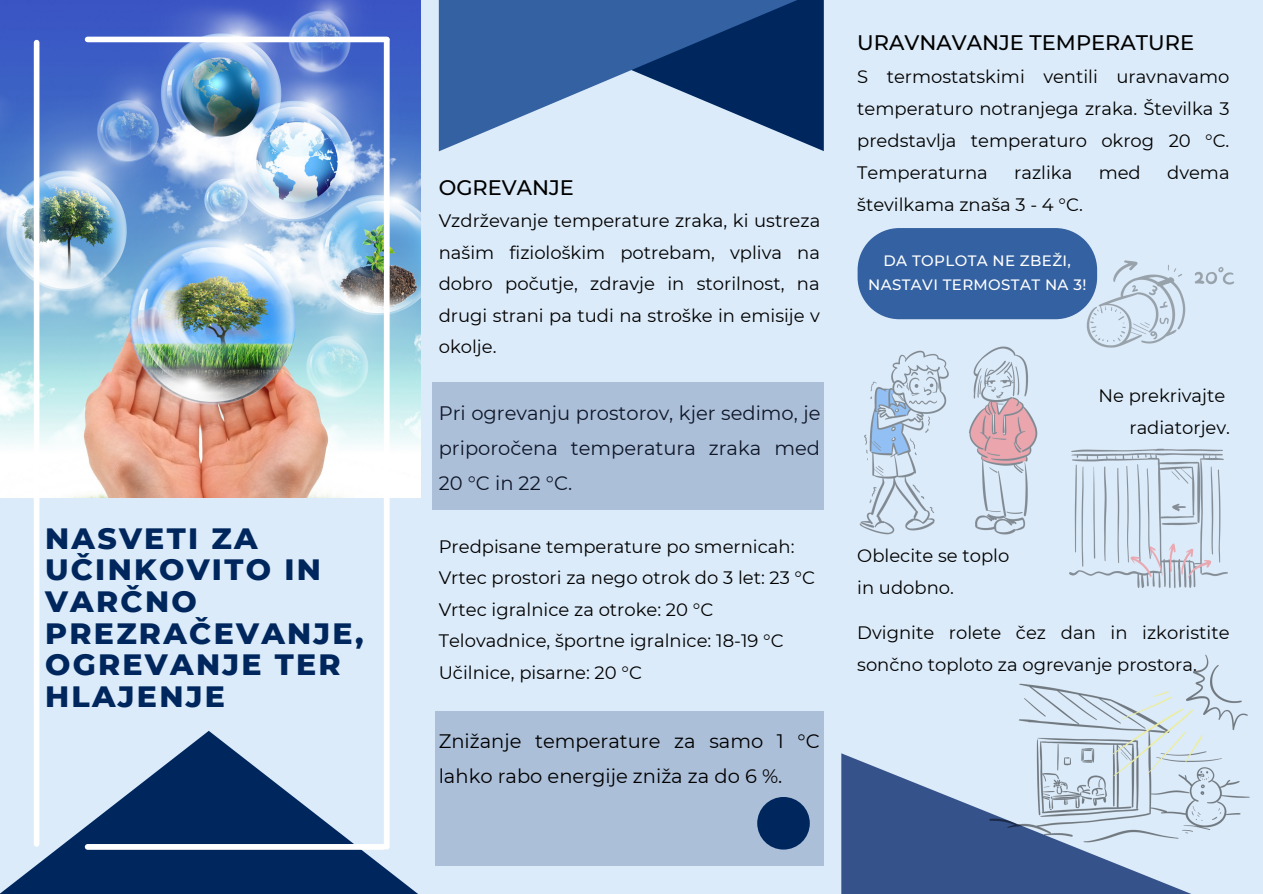
<style>
.page{position:relative;width:1263px;height:894px;background:#fff}
.page>*{position:absolute;margin:0;border:0;box-sizing:border-box;transform-origin:0 0}
.t1{font:800 30px/31.5px "Montserrat";letter-spacing:.075em;color:#00275d}
.t2{font:500 21px "Montserrat";color:#000}
.t3{font:19.5px/34.8px "Montserrat";color:#000;text-align:justify}
.t4{font:18px/31.5px "Montserrat";color:#000}
.t5{font:500 15px/23.5px "Montserrat";letter-spacing:.025em;color:#fff;text-align:center}
</style>
<div class="page">
<div style="left:0;top:0;width:1263px;height:893px;background:#dcebf9"></div>
<img style="left:0;top:0;width:421px;height:497px">
<div style="left:88px;top:37px;width:299px;height:5px;background:#fff"></div>
<svg style="left:1px;top:730px;width:416px;height:163px"></svg>
<div style="left:88px;top:843px;width:295px;height:6px;background:#fff"></div>
<div style="left:384px;top:40px;width:6px;height:806px;background:#fff"></div>
<div style="left:34px;top:43px;width:5px;height:800px;background:#fff"></div>
<svg style="left:841px;top:753px;width:348px;height:140px;fill:#36528b"></svg>
<img style="left:957px;top:654px;width:293px;height:215px">
<svg style="left:439px;top:0;width:385px;height:151px;fill:#3361a1"></svg>
<div style="left:436px;top:711px;width:388px;height:154px;background:#acbfd9"></div>
<div style="left:757px;top:796px;width:53px;height:53px;background:#00275d;border-radius:50%"></div>
<div style="left:433px;top:383px;width:391px;height:127px;background:#acbfd9"></div>
<img style="left:1086px;top:260px;width:149px;height:88px">
<img style="left:1069px;top:448px;width:159px;height:141px">
<img style="left:859px;top:346px;width:179px;height:189px">
<svg style="left:858px;top:228px;width:239px;height:91px;background:#3e6aa6"></svg>
<h1 class="t1" style="left:45px;top:522px;width:320px">NASVETI ZA<br>UČINKOVITO IN<br>VARČNO<br>PREZRAČEVANJE,<br>OGREVANJE TER<br>HLAJENJE</h1>
<p class="t2" style="left:439px;top:174px;width:137px">OGREVANJE</p>
<p class="t4" style="left:439px;top:205px;width:383px;text-align:justify">Vzdrževanje temperature zraka, ki ustreza našim fiziološkim potrebam, vpliva na dobro počutje, zdravje in storilnost, na drugi strani pa tudi na stroške in emisije v okolje.</p>
<p class="t3" style="left:439px;top:395px;width:383px">Pri ogrevanju prostorov, kjer sedimo, je priporočena temperatura zraka med 20 °C in 22 °C.</p>
<p class="t4" style="left:439px;top:530px;width:378px">Predpisane temperature po smernicah:<br>Vrtec prostori za nego otrok do 3 let: 23 °C Vrtec igralnice za otroke: 20 °C Telovadnice, športne igralnice: 18-19 °C Učilnice, pisarne: 20 °C</p>
<p class="t3" style="left:439px;top:723px;width:383px">Znižanje temperature za samo 1 °C lahko rabo energije zniža za do 6 %.</p>
<p class="t2" style="left:857px;top:29px;width:338px">URAVNAVANJE TEMPERATURE</p>
<p class="t4" style="left:857px;top:61px;width:374px;text-align:justify">S termostatskimi ventili uravnavamo temperaturo notranjega zraka. Številka 3 predstavlja temperaturo okrog 20 °C.<br>Temperaturna</p>
<p class="t4" style="left:1014px;top:157px;width:60px">razlika</p>
<p class="t4" style="left:1099px;top:157px;width:44px">med</p>
<p class="t4" style="left:1167px;top:157px;width:64px">dvema</p>
<p class="t4" style="left:857px;top:189px;width:227px">številkama znaša 3 - 4 °C.</p>
<p class="t5" style="left:868px;top:249px;width:220px">DA TOPLOTA NE ZBEŽI,<br>NASTAVI TERMOSTAT NA 3!</p>
<p class="t4" style="left:1098px;top:380px;width:133px;text-align:right">Ne prekrivajte radiatorjev.</p>
<p class="t4" style="left:857px;top:539px;width:154px">Oblecite se toplo in udobno.</p>
<p class="t4" style="left:857px;top:616px;width:374px">Dvignite rolete čez dan in izkoristite sončno toploto za ogrevanje prostora.</p>
</div>
